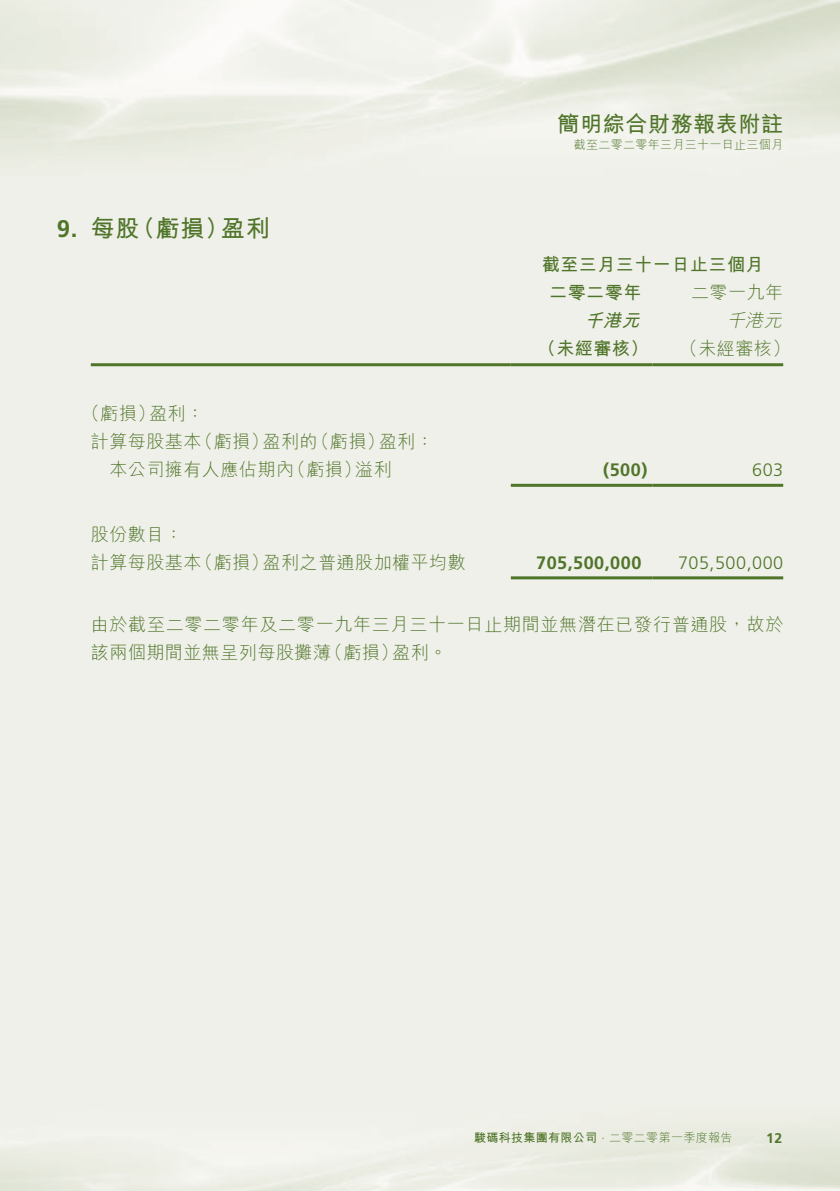
<style>
.page{position:relative;width:840px;height:1191px;background:#fff}
.page>*{position:absolute;margin:0;border:0;box-sizing:border-box;transform-origin:0 0}
.t1{font:700 24px "M Hei HK";color:#50752a}
.t2{font:700 24px "Frutiger LT Std";color:#50752a}
.t3{font:700 22px "M Hei HK";letter-spacing:.03em;color:#50752a}
.t4{font:300 18px/28px "M Hei HK";letter-spacing:.03em;color:#50752a}
.t5{font:700 18px "M Hei HK";letter-spacing:.03em;color:#50752a}
.t6{font:700 18px "Frutiger LT Std";letter-spacing:.03em;color:#50752a}
.t7{font:300 18px "Frutiger LT Std";letter-spacing:.03em;color:#50752a}
.t8{font:italic 300 18px "M Hei HK";color:#50752a}
.t9{font:italic 700 18px "M Hei HK";color:#50752a}
.t10{font:700 14px "Frutiger LT Std";color:#50752a}
.t11{font:700 12px "M Hei HK";letter-spacing:.03em;color:#50752a}
.t12{font:300 12px "M Hei HK";letter-spacing:.03em;color:#50752a}
.s1{font-family:"Frutiger LT Std";font-weight:300}
.s2{font-weight:300}
</style>
<div class="page">
<img style="left:0;top:0;width:839px;height:1191px">
<hr style="left:91px;top:363px;width:419px;height:3px;background:#50752a">
<hr style="left:510px;top:363px;width:142px;height:3px;background:#50752a">
<hr style="left:652px;top:363px;width:130px;height:3px;background:#50752a">
<hr style="left:510px;top:484px;width:142px;height:3px;background:#50752a">
<hr style="left:652px;top:484px;width:130px;height:3px;background:#50752a">
<hr style="left:510px;top:576px;width:142px;height:3px;background:#50752a">
<hr style="left:652px;top:576px;width:130px;height:3px;background:#50752a">
<p class="t3" style="left:557px;top:108px;width:227px">簡明綜合財務報表附註</p>
<p class="t12" style="left:573px;top:139px;width:211px">截至二零二零年三月三十一日止三個月</p>
<h1 class="t2" style="left:57px;top:214px;width:22px">9.</h1>
<h1 class="t1" style="left:91px;top:211px;width:50px">每股</h1>
<h1 class="t1" style="left:131px;top:211px;width:100px">（虧損）</h1>
<h1 class="t1" style="left:221px;top:211px;width:50px">盈利</h1>
<p class="t5" style="left:541px;top:252px;width:223px">截至三月三十一日止三個月</p>
<p class="t4" style="left:690px;top:278px;width:94px">二零一九年</p>
<p class="t5" style="left:549px;top:280px;width:94px">二零二零年</p>
<p class="t9" style="left:584px;top:308px;width:63px">千港元</p>
<p class="t5" style="left:537px;top:336px;width:112px">（未經審核）</p>
<p class="t8" style="left:726px;top:311px;width:60px">千港元</p>
<p class="t4" style="left:679px;top:334px;width:112px">（未經審核(</p>
<p class="t4" style="left:82px;top:399px;width:75px">（虧損）</p>
<p class="t4" style="left:149px;top:399px;width:57px">盈利：</p>
<p class="t4" style="left:195px;top:427px;width:75px">（虧損）</p>
<p class="t4" style="left:311px;top:427px;width:75px">（虧損）</p>
<p class="t4" style="left:91px;top:427px;width:112px">計算每股基本</p>
<p class="t4" style="left:262px;top:427px;width:57px">盈利的</p>
<p class="t4" style="left:378px;top:427px;width:57px">盈利：</p>
<p class="t4" style="left:109px;top:455px;width:186px">本公司擁有人應佔期內</p>
<p class="t4" style="left:287px;top:455px;width:75px">（虧損）</p>
<p class="t4" style="left:355px;top:455px;width:38px">溢利</p>
<p class="t4" style="left:91px;top:519px;width:94px">股份數目：</p>
<p class="t4" style="left:195px;top:547px;width:75px">（虧損）</p>
<p class="t4" style="left:91px;top:547px;width:112px">計算每股基本</p>
<p class="t4" style="left:262px;top:547px;width:205px">盈利之普通股加權平均數</p>
<p class="t6" style="left:603px;top:459px;width:46px">)500(</p>
<p class="t6" style="left:536px;top:552px;width:107px">705,500,000</p>
<p class="t7" style="left:751px;top:459px;width:33px">603</p>
<p class="t7" style="left:677px;top:552px;width:107px">705,500,000</p>
<p class="t4" style="left:392px;top:610px;width:392px;text-indent:-301px">由於截至二零二零年及二零一九年三月三十一日止期間並無潛在已發行普通股，故於盈利。</p>
<p class="t4" style="left:325px;top:638px;width:75px">（虧損）</p>
<p class="t4" style="left:91px;top:638px;width:242px">該兩個期間並無呈列每股攤薄</p>
<p class="t11" style="left:474px;top:1129px;width:260px">駿碼科技集團有限公司 <span class="s1">·</span> <span class="s2">二零二零第一季度報告</span></p>
<p class="t10" style="left:765px;top:1129px;width:17px">12</p>
</div>
